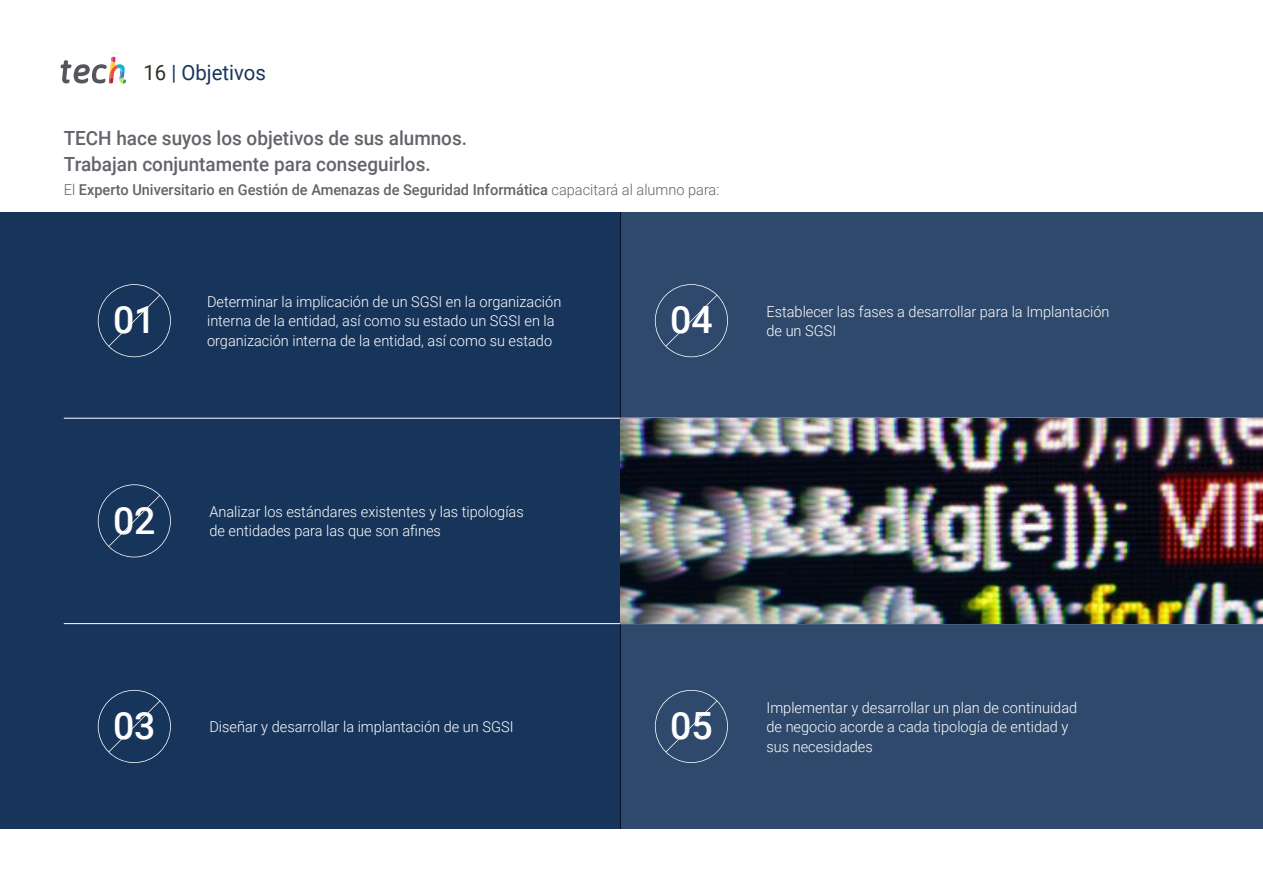
<style>
.page{position:relative;width:1263px;height:893px;background:#fff}
.page>*{position:absolute;margin:0;border:0;box-sizing:border-box;transform-origin:0 0}
.t1{font:500 37.5px "Roboto";color:#fff}
.t2{font:21px "Roboto";color:#1a355c}
.t3{font:500 19.5px/25.5px "Roboto";color:#61646a}
.t4{font:300 15px/19.5px "Roboto";color:#fff}
.t5{font:500 15px "Roboto";color:#61646a}
.s1{color:#312e20}
.s2{font-weight:300}
</style>
<div class="page">
<div style="left:0;top:213px;width:621px;height:616px;background:#17355b"></div>
<div style="left:621px;top:213px;width:642px;height:616px;background:#2e496b"></div>
<svg style="left:98px;top:284px;width:73px;height:73px"></svg>
<svg style="left:98px;top:690px;width:73px;height:73px"></svg>
<svg style="left:98px;top:484px;width:73px;height:73px"></svg>
<svg style="left:655px;top:284px;width:73px;height:73px"></svg>
<svg style="left:655px;top:690px;width:73px;height:73px"></svg>
<hr style="left:64px;top:418px;width:1199px;height:1px;background:#fff">
<hr style="left:64px;top:623px;width:1199px;height:1px;background:#fff">
<img style="left:621px;top:418px;width:642px;height:205px">
<svg style="left:61px;top:57px;width:65px;height:27px"></svg>
<h2 class="t2" style="left:144px;top:57px;width:124px"><span class="s1">16</span> | Objetivos</h2>
<h3 class="t3" style="left:64px;top:125px;width:405px">TECH hace suyos los objetivos de sus alumnos.<br>Trabajan conjuntamente para conseguirlos.</h3>
<p class="t5" style="left:64px;top:179px;width:657px"><span class="s2">El</span> Experto Universitario en Gestión de Amenazas de Seguridad Informática <span class="s2">capacitará al alumno para:</span></p>
<h1 class="t1" style="left:113px;top:294px;width:44px">01</h1>
<p class="t4" style="left:207px;top:291px;width:356px">Determinar la implicación de un SGSI en la organización interna de la entidad, así como su estado un SGSI en la organización interna de la entidad, así como su estado</p>
<h1 class="t1" style="left:670px;top:294px;width:44px">04</h1>
<p class="t4" style="left:766px;top:301px;width:345px">Establecer las fases a desarrollar para la Implantación de un SGSI</p>
<h1 class="t1" style="left:113px;top:494px;width:44px">02</h1>
<p class="t4" style="left:209px;top:501px;width:316px">Analizar los estándares existentes y las tipologías</p>
<p class="t4" style="left:209px;top:521px;width:233px">de entidades para las que son afines</p>
<h1 class="t1" style="left:113px;top:699px;width:44px">03</h1>
<p class="t4" style="left:209px;top:716px;width:306px">Diseñar y desarrollar la implantación de un SGSI</p>
<h1 class="t1" style="left:670px;top:699px;width:44px">05</h1>
<p class="t4" style="left:766px;top:697px;width:312px">Implementar y desarrollar un plan de continuidad de negocio acorde a cada tipología de entidad y sus necesidades</p>
</div>
